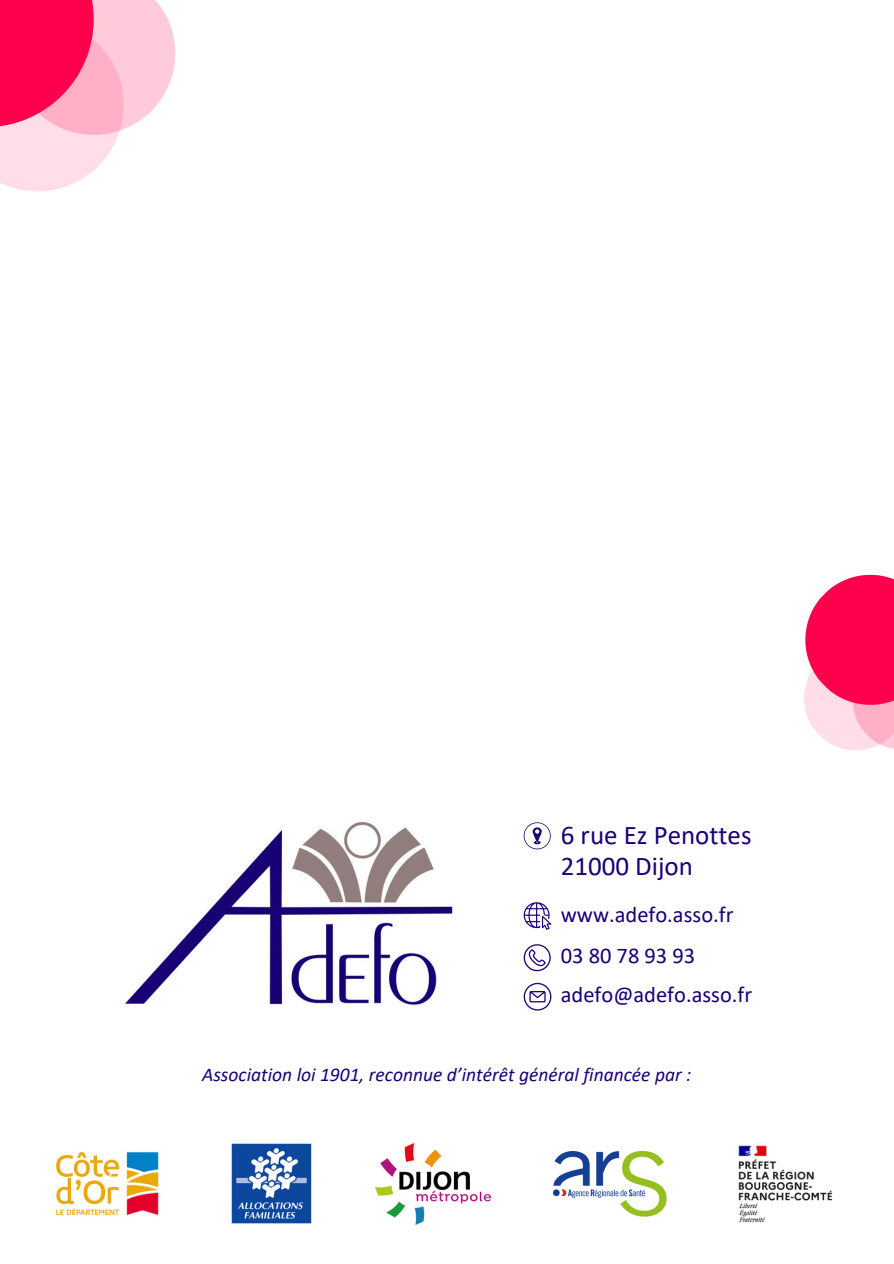
<style>
.page{position:relative;width:894px;height:1264px;background:#fff}
.page>*{position:absolute;margin:0;border:0;box-sizing:border-box;transform-origin:0 0}
.t1{font:27px/30.3px "Calibri";color:#1a0177}
.t2{font:22.5px "Calibri";color:#1a0177}
.t3{font:italic 19.5px "Calibri";color:#1a0177}
</style>
<div class="page">
<img style="left:56px;top:1151px;width:103px;height:65px">
<img style="left:232px;top:1143px;width:80px;height:80px">
<img style="left:375px;top:1143px;width:115px;height:81px">
<img style="left:553px;top:1151px;width:113px;height:65px">
<img style="left:738px;top:1145px;width:95px;height:78px">
<img style="left:125px;top:822px;width:328px;height:183px">
<svg style="left:523px;top:944px;width:27px;height:27px"></svg>
<svg style="left:523px;top:982px;width:28px;height:28px"></svg>
<svg style="left:523px;top:822px;width:27px;height:27px"></svg>
<svg style="left:523px;top:902px;width:28px;height:28px"></svg>
<svg style="left:0;top:0;width:175px;height:191px"></svg>
<svg style="left:804px;top:574px;width:89px;height:176px;background:#ff5789"></svg>
<h1 class="t1" style="left:560px;top:822px;width:192px">6 rue Ez Penottes<br>21000 Dijon</h1>
<p class="t2" style="left:560px;top:904px;width:174px">www.adefo.asso.fr</p>
<p class="t2" style="left:560px;top:946px;width:136px">03 80 78 93 93</p>
<p class="t2" style="left:560px;top:984px;width:193px">adefo@adefo.asso.fr</p>
<h2 class="t3" style="left:202px;top:1066px;width:490px">Association loi 1901, reconnue d’intérêt général financée par :</h2>
</div>
